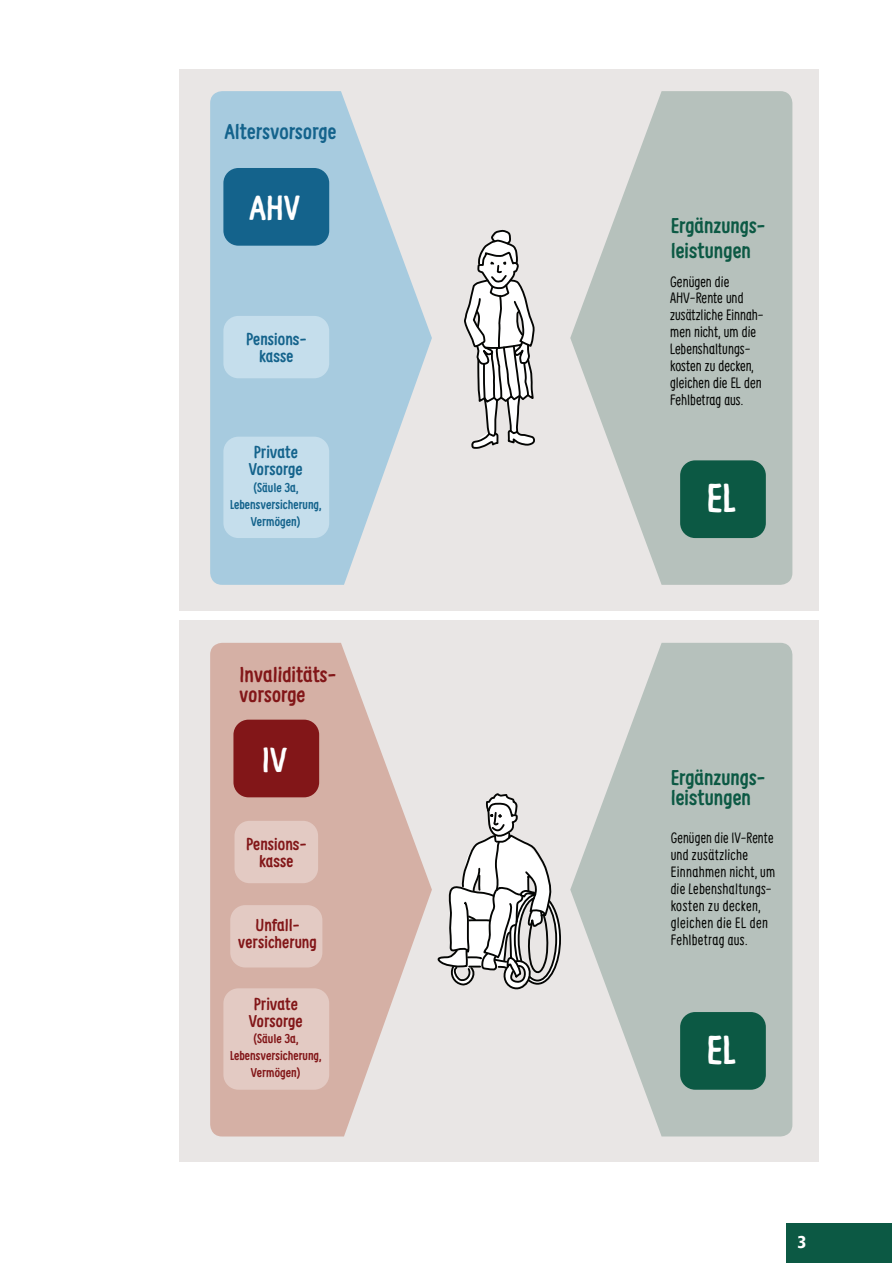
<style>
.page{position:relative;width:893px;height:1263px;background:#fff}
.page>*{position:absolute;margin:0;border:0;box-sizing:border-box;transform-origin:0 0}
.t1{font:700 40.05px "Supernettcn";color:#fff}
.t2{font:700 34.5px "Supernettcn";color:#fff}
.t3{font:700 21.15px/25.5px "Supernettcn";color:#0c5944}
.t4{font:700 21.15px/20.1px "Supernettcn";color:#821618}
.t5{font:700 21.15px "Supernettcn";color:#14638c}
.t6{font:700 16.95px/17px "Supernettcn";color:#821618;text-align:center}
.t7{font:700 16.95px/17px "Supernettcn";color:#14638c;text-align:center}
.t8{font:900 condensed 16.95px "Frutiger LT Pro";color:#fff}
.t9{font:14.85px/17px "Supernettcn";letter-spacing:.01em;color:#040503}
.t10{font:700 12.75px/17px "Supernettcn";color:#14638c;text-align:center}
.t11{font:700 12.75px/17px "Supernettcn";color:#821618;text-align:center}
</style>
<div class="page">
<div style="left:786px;top:1224px;width:105px;height:39px;background:#0c5944"></div>
<div style="left:179px;top:69px;width:640px;height:541px;background:#e9e6e5"></div>
<svg style="left:210px;top:91px;width:222px;height:494px;fill:#a7cbdf"></svg>
<svg style="left:570px;top:91px;width:222px;height:494px;fill:#b6c1bc"></svg>
<div style="left:223px;top:316px;width:106px;height:62px;background:#c5deec;border-radius:15px"></div>
<div style="left:223px;top:437px;width:106px;height:101px;background:#c5deec;border-radius:15px"></div>
<div style="left:223px;top:168px;width:106px;height:78px;background:#14638c;border-radius:15px"></div>
<div style="left:680px;top:460px;width:86px;height:78px;background:#0c5944;border-radius:15px"></div>
<svg style="left:464px;top:229px;width:71px;height:220px"></svg>
<div style="left:179px;top:621px;width:640px;height:541px;background:#e9e6e5"></div>
<svg style="left:210px;top:643px;width:222px;height:494px;fill:#d5b0a5"></svg>
<svg style="left:570px;top:643px;width:222px;height:494px;fill:#b6c1bc"></svg>
<div style="left:234px;top:821px;width:84px;height:62px;background:#e3cac3;border-radius:15px"></div>
<div style="left:230px;top:905px;width:92px;height:63px;background:#e3cac3;border-radius:15px"></div>
<div style="left:233px;top:720px;width:86px;height:77px;background:#821618;border-radius:15px"></div>
<svg style="left:437px;top:793px;width:124px;height:197px"></svg>
<div style="left:223px;top:988px;width:106px;height:102px;background:#e3cac3;border-radius:15px"></div>
<div style="left:680px;top:1012px;width:86px;height:78px;background:#0c5944;border-radius:15px"></div>
<h3 class="t5" style="left:224px;top:124px;width:113px">Altersvorsorge</h3>
<h2 class="t2" style="left:249px;top:196px;width:52px">AHV</h2>
<p class="t7" style="left:246px;top:332px;width:62px">Pensions&shy;kasse</p>
<p class="t7" style="left:249px;top:445px;width:55px;text-align:left">Private<br>Vorsorge</p>
<p class="t10" style="left:230px;top:480px;width:93px">(Säule 3a,<br>Lebensversicherung,<br>Vermögen)</p>
<h3 class="t4" style="left:239px;top:667px;width:98px">Invaliditäts&shy;vorsorge</h3>
<h2 class="t2" style="left:262px;top:747px;width:26px">IV</h2>
<p class="t6" style="left:246px;top:837px;width:62px">Pensions&shy;kasse</p>
<p class="t6" style="left:238px;top:918px;width:80px">Unfall&shy;versicherung</p>
<h3 class="t3" style="left:671px;top:215px;width:96px">Ergänzungs&shy;leistungen</h3>
<p class="t9" style="left:670px;top:274px;width:95px">Genügen die<br>AHV-Rente und zusätzliche Einnah&shy;men nicht, um die<br>Lebenshaltungs&shy;kosten zu decken, gleichen die EL den<br>Fehlbetrag aus.</p>
<h1 class="t1" style="left:706px;top:484px;width:31px">EL</h1>
<h3 class="t3" style="left:671px;top:769px;width:96px;line-height:20.1px">Ergänzungs&shy;leistungen</h3>
<p class="t9" style="left:671px;top:831px;width:106px">Genügen die IV-Rente und zusätzliche<br>Einnahmen nicht, um die Lebenshaltungs&shy;kosten zu decken, gleichen die EL den<br>Fehlbetrag aus.</p>
<p class="t6" style="left:249px;top:997px;width:55px;text-align:left">Private<br>Vorsorge</p>
<p class="t11" style="left:230px;top:1032px;width:93px">(Säule 3a,<br>Lebensversicherung,<br>Vermögen)</p>
<h1 class="t1" style="left:706px;top:1035px;width:31px">EL</h1>
<p class="t8" style="left:797px;top:1232px;width:10px">3</p>
</div>
